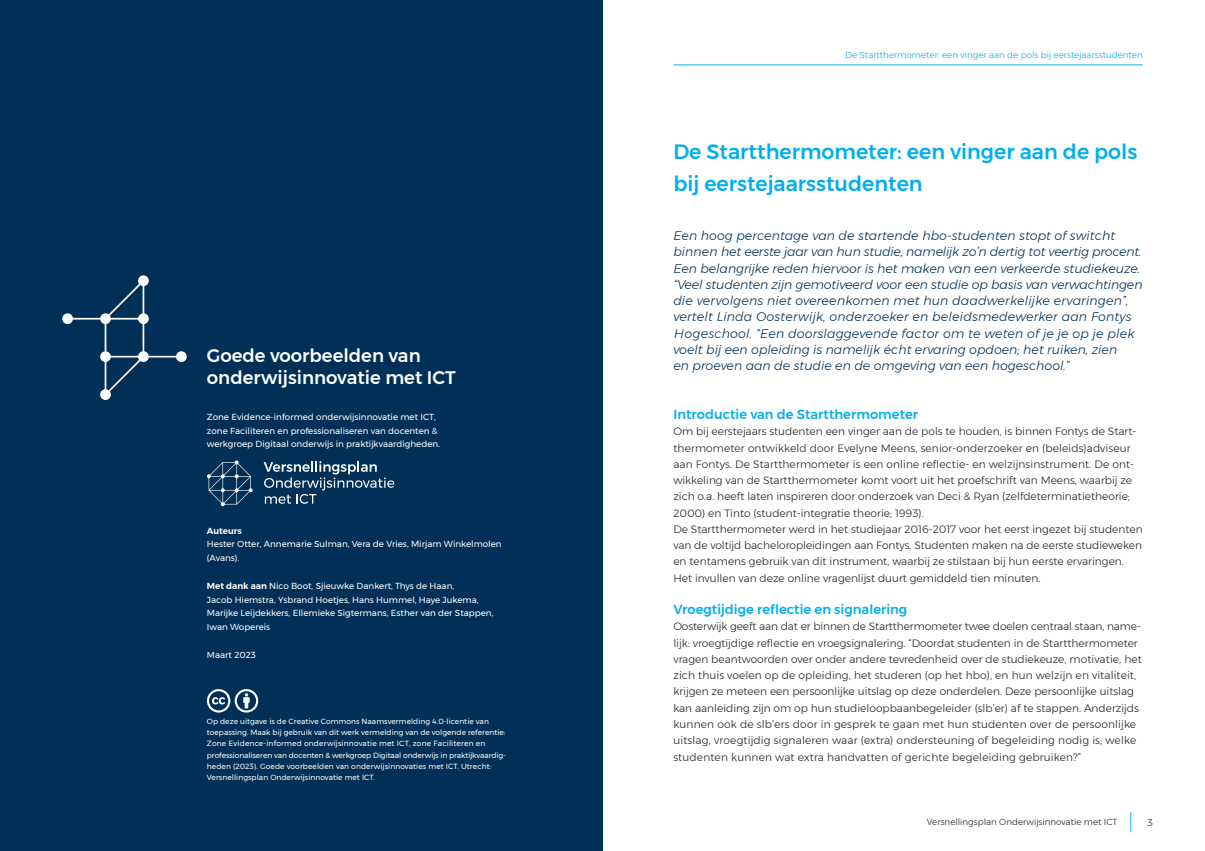
<style>
.page{position:relative;width:1205px;height:851px;background:#fff}
.page>*{position:absolute;margin:0;border:0;box-sizing:border-box;transform-origin:0 0}
.t1{font:500 20.62px/32.5px "Montserrat";color:#00aeef}
.t2{font:500 18.12px/21.2px "Montserrat";color:#fff}
.t3{font:500 13.12px "Montserrat";color:#00aeef}
.t4{font:italic 300 12.5px/16.2px "Montserrat";color:#003058}
.Annotation_text{font:300 10.62px/16.2px "Montserrat";color:#231f20}
.t5{font:300 9.38px "Montserrat";color:#231f20}
.t6{font:8.75px/13.8px "Montserrat";color:#fff}
.t7{font:300 8.75px "Montserrat";color:#00aeef}
.t8{font:300 8.75px "Montserrat";color:#231f20}
.t9{font:600 8.75px "Montserrat";color:#fff}
.t10{font:7.5px/11.2px "Montserrat";letter-spacing:.005em;color:#fff}
.s1{font-weight:600}
</style>
<div class="page">
<svg style="left:1130px;top:812px;width:1px;height:20px"></svg>
<hr style="left:673px;top:65px;width:469px;height:1px;background:#00aeef">
<div style="left:0;top:0;width:602px;height:850px;background:#003058"></div>
<svg style="left:67px;top:283px;width:112px;height:109px"></svg>
<div style="left:100px;top:313px;width:11px;height:11px;background:#fff;border-radius:50%"></div>
<div style="left:62px;top:313px;width:11px;height:11px;background:#fff;border-radius:50%"></div>
<div style="left:138px;top:313px;width:11px;height:11px;background:#fff;border-radius:50%"></div>
<div style="left:138px;top:275px;width:11px;height:11px;background:#fff;border-radius:50%"></div>
<div style="left:100px;top:351px;width:11px;height:11px;background:#fff;border-radius:50%"></div>
<div style="left:100px;top:389px;width:11px;height:11px;background:#fff;border-radius:50%"></div>
<div style="left:138px;top:351px;width:11px;height:11px;background:#fff;border-radius:50%"></div>
<div style="left:176px;top:351px;width:11px;height:11px;background:#fff;border-radius:50%"></div>
<svg style="left:264px;top:461px;width:130px;height:42px"></svg>
<svg style="left:207px;top:460px;width:46px;height:46px"></svg>
<svg style="left:207px;top:689px;width:51px;height:23px"></svg>
<p class="t2" style="left:207px;top:345px;width:250px">Goede voorbeelden van onderwijsinnovatie met ICT</p>
<p class="t6" style="left:207px;top:410px;width:235px">Zone Evidence-informed onderwijsinnovatie met ICT, zone Faciliteren en professionaliseren van docenten &amp; werkgroep Digitaal onderwijs in praktijkvaardigheden.</p>
<p class="t9" style="left:207px;top:523px;width:36px">Auteurs</p>
<p class="t6" style="left:207px;top:537px;width:296px">Hester Otter, Annemarie Sulman, Vera de Vries, Mirjam Winkelmolen (Avans).</p>
<p class="t6" style="left:207px;top:578px;width:288px"><span class="s1">Met dank aan</span> Nico Boot, Sjieuwke Dankert, Thys de Haan,<br>Jacob Hiemstra, Ysbrand Hoetjes, Hans Hummel, Haye Jukema, Marijke Leijdekkers, Ellemieke Sigtermans, Esther van der Stappen, Iwan Wopereis</p>
<p class="t6" style="left:207px;top:647px;width:50px">Maart 2023</p>
<p class="t10" style="left:207px;top:715px;width:300px">Op deze uitgave is de Creative Commons Naamsvermelding 4.0-licentie van toepassing. Maak bij gebruik van dit werk vermelding van de volgende referentie:<br>Zone Evidence-informed onderwijsinnovatie met ICT, zone Faciliteren en professionaliseren van docenten &amp; werkgroep Digitaal onderwijs in praktijkvaardig&shy;heden (2023). Goede voorbeelden van onderwijsinnovaties met ICT. Utrecht:<br>Versnellingsplan Onderwijsinnovatie met ICT.</p>
<p class="t7" style="left:845px;top:48px;width:299px">De Startthermometer: een vinger aan de pols bij eerstejaarsstudenten</p>
<p class="t1" style="left:673px;top:135px;width:465px">De Startthermometer: een vinger aan de pols bij eerstejaarsstudenten</p>
<p class="t4" style="left:673px;top:227px;width:471px">Een hoog percentage van de startende hbo-studenten stopt of switcht binnen het eerste jaar van hun studie, namelijk zo’n dertig tot veertig procent.<br>Een belangrijke reden hiervoor is het maken van een verkeerde studiekeuze. “Veel studenten zijn gemotiveerd voor een studie op basis van verwachtingen die vervolgens niet overeenkomen met hun daadwerkelijke ervaringen”, vertelt Linda Oosterwijk, onderzoeker en beleidsmedewerker aan Fontys Hogeschool. “Een doorslaggevende factor om te weten of je je op je plek voelt bij een opleiding is namelijk écht ervaring opdoen; het ruiken, zien<br>en proeven aan de studie en de omgeving van een hogeschool.”</p>
<p class="t3" style="left:673px;top:404px;width:246px">Introductie van de Startthermometer</p>
<p class="Annotation_text" style="left:673px;top:423px;width:464px">Om bij eerstejaars studenten een vinger aan de pols te houden, is binnen Fontys de Start&shy;thermometer ontwikkeld door Evelyne Meens, senior-onderzoeker en (beleids)adviseur aan Fontys. De Startthermometer is een online reflectie- en welzijnsinstrument. De ont&shy;wikkeling van de Startthermometer komt voort uit het proefschrift van Meens, waarbij ze zich o.a. heeft laten inspireren door onderzoek van Deci &amp; Ryan (zelfdeterminatietheorie; 2000) en Tinto (student-integratie theorie; 1993).</p>
<p class="Annotation_text" style="left:673px;top:520px;width:471px">De Startthermometer werd in het studiejaar 2016-2017 voor het eerst ingezet bij studenten van de voltijd bacheloropleidingen aan Fontys. Studenten maken na de eerste studieweken en tentamens gebruik van dit instrument, waarbij ze stilstaan bij hun eerste ervaringen.<br>Het invullen van deze online vragenlijst duurt gemiddeld tien minuten.</p>
<p class="t3" style="left:673px;top:599px;width:235px">Vroegtijdige reflectie en signalering</p>
<p class="Annotation_text" style="left:673px;top:618px;width:470px">Oosterwijk geeft aan dat er binnen de Startthermometer twee doelen centraal staan, name&shy;lijk: vroegtijdige reflectie en vroegsignalering. “Doordat studenten in de Startthermometer vragen beantwoorden over onder andere tevredenheid over de studiekeuze, motivatie, het zich thuis voelen op de opleiding, het studeren (op het hbo), en hun welzijn en vitaliteit, krijgen ze meteen een persoonlijke uitslag op deze onderdelen. Deze persoonlijke uitslag kan aanleiding zijn om op hun studieloopbaanbegeleider (slb’er) af te stappen. Anderzijds kunnen ook de slb’ers door in gesprek te gaan met hun studenten over de persoonlijke uitslag, vroegtijdig signaleren waar (extra) ondersteuning of begeleiding nodig is; welke studenten kunnen wat extra handvatten of gerichte begeleiding gebruiken?”</p>
<p class="t8" style="left:927px;top:815px;width:192px">Versnellingsplan Onderwijsinnovatie met ICT</p>
<p class="t5" style="left:1147px;top:815px;width:7px">3</p>
</div>
